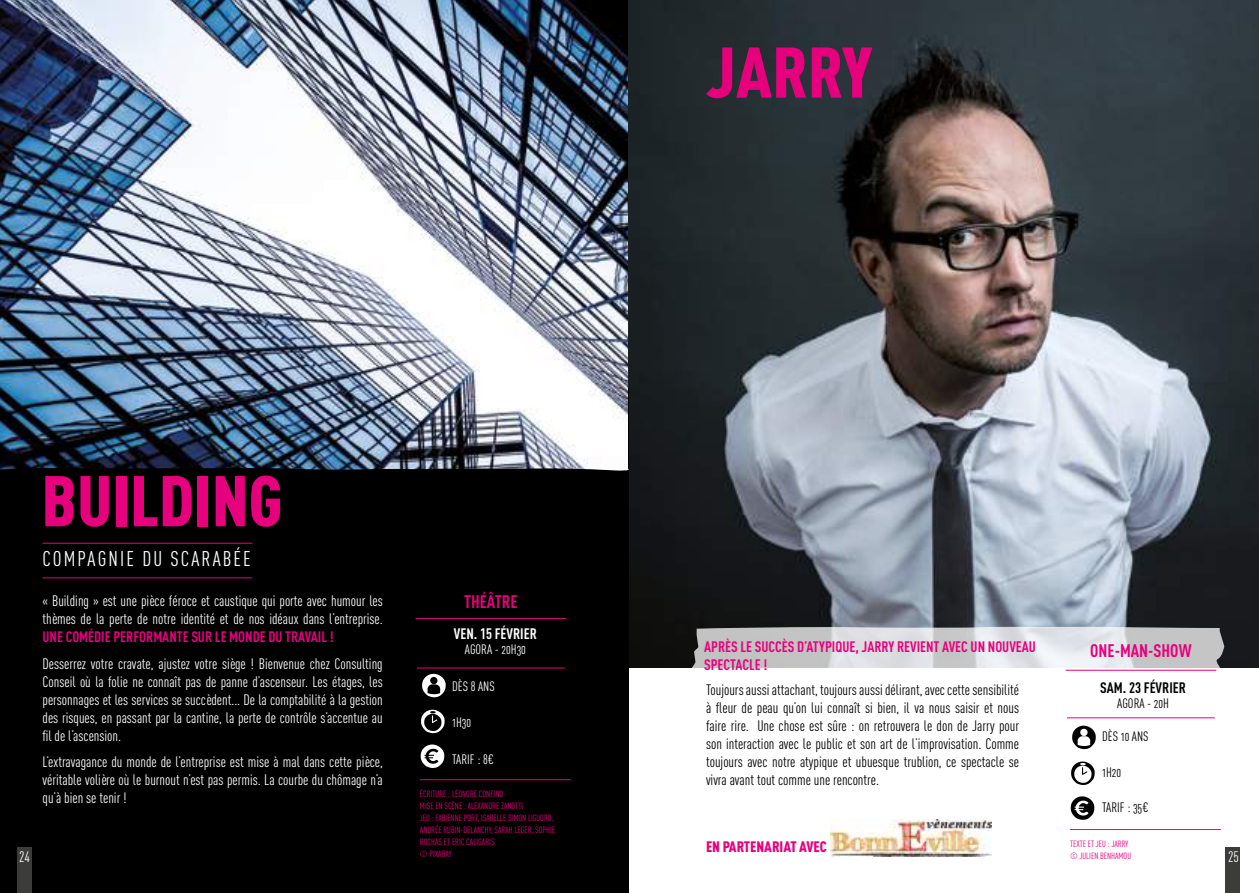
<style>
.page{position:relative;width:1259px;height:893px;background:#fff}
.page>*{position:absolute;margin:0;border:0;box-sizing:border-box;transform-origin:0 0}
.t1{font:900 70.5px "DIN Cond";color:#e6007d}
.t2{font:21px "DIN Cond Regular Alternate";letter-spacing:.1em;color:#fff}
.t3{font:700 18px "DIN Cond";color:#e6007d}
.t4{font:15px/18px "DIN Cond";color:#fff;text-align:justify}
.t5{font:15px/18px "DIN Cond";color:#000;text-align:justify}
.t6{font:700 15px/18px "DIN Cond";color:#e6007d}
.t7{font:900 15px "DIN Cond";color:#e6007d}
.t8{font:700 15px "DIN Cond";color:#000}
.t9{font:700 15px "DIN Cond";color:#fff}
.t10{font:13.5px "DIN Cond Regular Alternate";color:#000}
.t11{font:13.5px "DIN Cond Regular Alternate";color:#fff}
.t12{font:9px/12px "DIN Cond Regular Alternate";color:#e6007d}
</style>
<div class="page">
<img style="left:629px;top:0;width:630px;height:668px">
<svg style="left:682px;top:627px;width:555px;height:150px"></svg>
<hr style="left:1065px;top:670px;width:151px;height:1px;background:#e6007d">
<hr style="left:1067px;top:717px;width:147px;height:1px;background:#e6007d">
<hr style="left:1070px;top:829px;width:150px;height:1px;background:#e6007d">
<svg style="left:1071px;top:761px;width:23px;height:24px"></svg>
<svg style="left:1070px;top:796px;width:24px;height:24px"></svg>
<svg style="left:1072px;top:726px;width:23px;height:23px"></svg>
<div style="left:1225px;top:847px;width:14px;height:46px;background:#3c3c3b"></div>
<div style="left:0;top:389px;width:629px;height:504px;background:#000"></div>
<img style="left:0;top:0;width:629px;height:471px">
<div style="left:17px;top:847px;width:15px;height:46px;background:#3c3c3b"></div>
<hr style="left:43px;top:543px;width:209px;height:1px;background:#e6007d">
<hr style="left:43px;top:577px;width:209px;height:1px;background:#e6007d">
<svg style="left:421px;top:710px;width:23px;height:23px"></svg>
<svg style="left:421px;top:744px;width:23px;height:24px"></svg>
<svg style="left:422px;top:674px;width:24px;height:23px"></svg>
<hr style="left:417px;top:668px;width:148px;height:1px;background:#e6007d">
<hr style="left:415px;top:618px;width:151px;height:1px;background:#e6007d">
<hr style="left:420px;top:779px;width:151px;height:1px;background:#e6007d">
<img style="left:831px;top:820px;width:160px;height:37px">
<h1 class="t1" style="left:41px;top:457px;width:243px">BUILDING</h1>
<h2 class="t2" style="left:43px;top:546px;width:210px">COMPAGNIE DU SCARABÉE</h2>
<h1 class="t1" style="left:706px;top:28px;width:168px">JARRY</h1>
<p class="t3" style="left:464px;top:591px;width:55px">THÉÂTRE</p>
<p class="t4" style="left:43px;top:592px;width:342px">« Building » est une pièce féroce et caustique qui porte avec humour les thèmes de la perte de notre identité et de nos idéaux dans l’entreprise.</p>
<p class="t6" style="left:43px;top:628px;width:293px">UNE COMÉDIE PERFORMANTE SUR LE MONDE DU TRAVAIL !</p>
<p class="t4" style="left:43px;top:654px;width:342px">Desserrez votre cravate, ajustez votre siège ! Bienvenue chez Consulting Conseil où la folie ne connaît pas de panne d’ascenseur. Les étages, les personnages et les services se succèdent... De la comptabilité à la gestion des risques, en passant par la cantine, la perte de contrôle s’accentue au fil de l’ascension.</p>
<p class="t4" style="left:43px;top:753px;width:342px">L’extravagance du monde de l’entreprise est mise à mal dans cette pièce, véritable volière où le burnout n’est pas permis. La courbe du chômage n’a qu’à bien se tenir !</p>
<p class="t9" style="left:454px;top:624px;width:84px">VEN. 15 FÉVRIER</p>
<p class="t11" style="left:465px;top:641px;width:63px">AGORA - 20H30</p>
<p class="t6" style="left:704px;top:637px;width:333px">APRÈS LE SUCCÈS D’ATYPIQUE, JARRY REVIENT AVEC UN NOUVEAU<br>SPECTACLE !</p>
<p class="t3" style="left:1090px;top:639px;width:103px">ONE-MAN-SHOW</p>
<p class="t11" style="left:452px;top:678px;width:44px">DÈS 8 ANS</p>
<p class="t8" style="left:1100px;top:678px;width:87px">SAM. 23 FÉVRIER</p>
<p class="t10" style="left:1117px;top:695px;width:53px">AGORA - 20H</p>
<p class="t5" style="left:706px;top:681px;width:315px">Toujours aussi attachant, toujours aussi délirant, avec cette sensibilité à fleur de peau qu’on lui connaît si bien, il va nous saisir et nous faire rire. Une chose est sûre : on retrouvera le don de Jarry pour son interaction avec le public et son art de l’improvisation. Comme toujours avec notre atypique et ubuesque trublion, ce spectacle se vivra avant tout comme une rencontre.</p>
<p class="t11" style="left:452px;top:714px;width:21px">1H30</p>
<p class="t10" style="left:1102px;top:728px;width:48px">DÈS 10 ANS</p>
<p class="t11" style="left:452px;top:751px;width:43px">TARIF : 8€</p>
<p class="t10" style="left:1102px;top:764px;width:21px">1H20</p>
<p class="t12" style="left:420px;top:788px;width:137px">ÉCRITURE : LÉONORE CONFINO<br>MISE EN SCÈNE : ALEXANDRE ZANOTTI<br>JEU : FABIENNE PORT, ISABELLE SIMON LIGUORO,<br>ANDRÉE RUBIN-DELANCHY, SARAH LEGER, SOPHIE<br>ROCHAS ET ERIC CALIGARIS.<br>© PIXABAY</p>
<p class="t10" style="left:1102px;top:800px;width:48px">TARIF : 35€</p>
<p class="t12" style="left:1070px;top:838px;width:63px">TEXTE ET JEU : JARRY © JULIEN BENHAMOU</p>
<p class="t7" style="left:706px;top:837px;width:122px">EN PARTENARIAT AVEC</p>
<p class="t4" style="left:19px;top:847px;width:12px">24</p>
<p class="t4" style="left:1228px;top:847px;width:12px">25</p>
</div>
